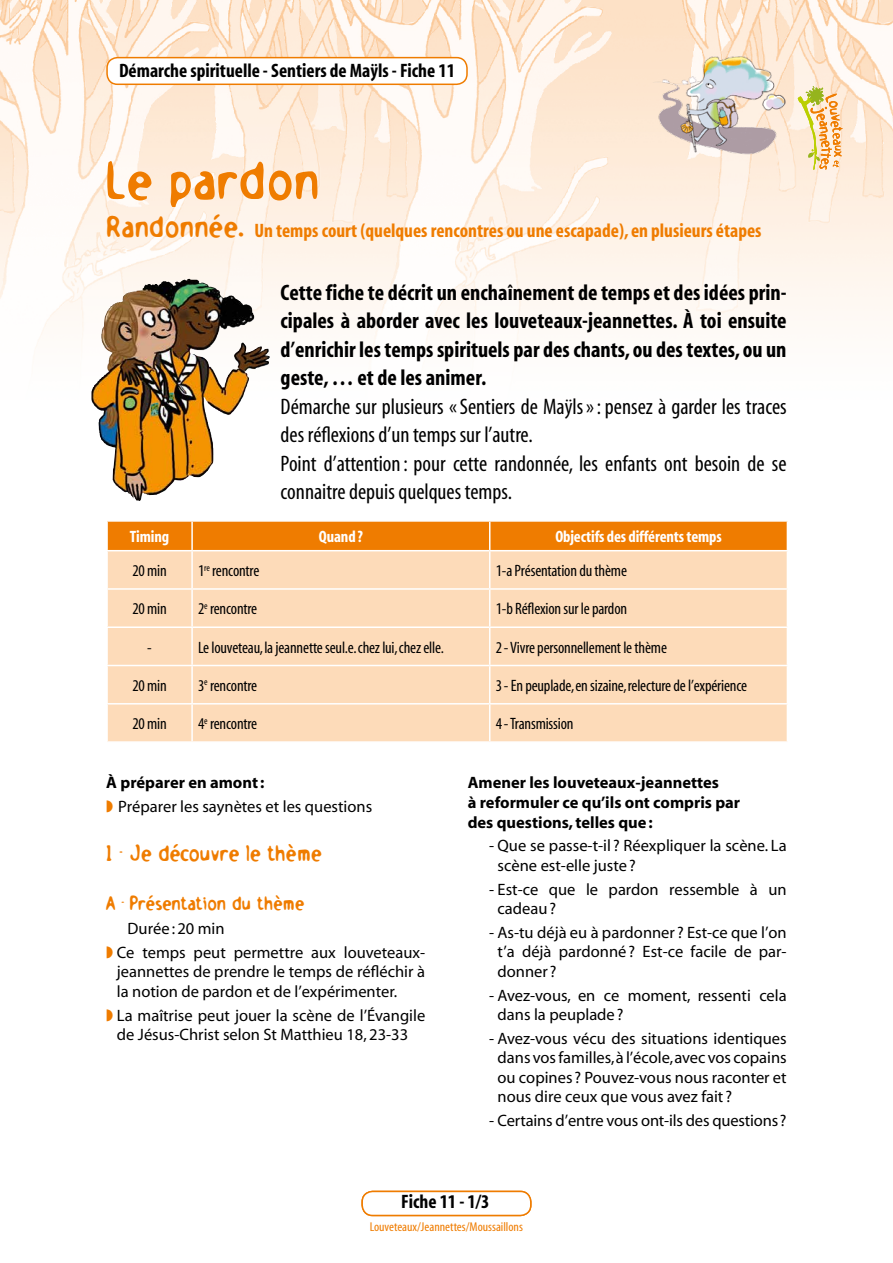
<style>
.page{position:relative;width:893px;height:1263px;background:#fff}
.page>*{position:absolute;margin:0;border:0;box-sizing:border-box;transform-origin:0 0}
.t1{font:700 54px "Holstein";letter-spacing:.02em;color:#ef7c00}
.t2{font:700 condensed 22.5px/28.5px "Myriad";color:#000;text-align:justify}
.t3{font:condensed 22.5px/28.5px "Myriad";color:#000}
.t4{font:700 22.5px "Holstein";letter-spacing:.01em;color:#ef7c00}
.t5{font:700 condensed 19.5px "Myriad";color:#ef7c00}
.t6{font:700 condensed 19.5px "Myriad";color:#000}
.t7{font:700 19.5px "Holstein";letter-spacing:.01em;color:#ef7c00}
.t8{font:16.5px/19.5px "Myriad";color:#000}
.t9{font:condensed 16.5px "Myriad";letter-spacing:-.01em;color:#000}
.t10{font:700 16.5px/19.5px "Myriad";color:#000}
.t11{font:700 condensed 16.5px "Myriad";letter-spacing:-.01em;color:#fff}
.t12{font:condensed 12.9px "Myriad";color:#ef7c00;scale:1.05 1}
.s1{font-family:"Holstein";font-stretch:normal;font-size:30px}
.s2{font-weight:700}
.s3{color:#ef7c00}
</style>
<div class="page">
<img style="left:0;top:0;width:893px;height:400px">
<svg style="left:798px;top:86px;width:44px;height:84px;background:#f0d49d"></svg>
<img style="left:652px;top:51px;width:135px;height:104px">
<div style="left:107px;top:58px;width:360px;height:26px;background:#fff;border-radius:11px"></div>
<div style="left:106px;top:57px;width:362px;height:28px;border:2px solid #ef7c00;border-radius:11px"></div>
<div style="left:361px;top:1191px;width:170px;height:25px;border:2px solid #ef7c00;border-radius:10px"></div>
<div style="left:108px;top:551px;width:679px;height:190px;background:#fddbb9"></div>
<svg style="left:107px;top:521px;width:681px;height:29px;background:#ef8008"></svg>
<hr style="left:191px;top:551px;width:2px;height:37px;background:#fff">
<hr style="left:489px;top:551px;width:1px;height:37px;background:#fff">
<hr style="left:106px;top:588px;width:86px;height:2px;background:#fff">
<hr style="left:192px;top:588px;width:298px;height:2px;background:#fff">
<hr style="left:191px;top:590px;width:2px;height:36px;background:#fff">
<hr style="left:490px;top:588px;width:298px;height:2px;background:#fff">
<hr style="left:489px;top:590px;width:1px;height:36px;background:#fff">
<hr style="left:106px;top:626px;width:86px;height:2px;background:#fff">
<hr style="left:192px;top:626px;width:298px;height:2px;background:#fff">
<hr style="left:191px;top:628px;width:2px;height:37px;background:#fff">
<hr style="left:490px;top:626px;width:298px;height:2px;background:#fff">
<hr style="left:489px;top:628px;width:1px;height:37px;background:#fff">
<hr style="left:106px;top:665px;width:86px;height:1px;background:#fff">
<hr style="left:192px;top:665px;width:298px;height:1px;background:#fff">
<hr style="left:191px;top:666px;width:2px;height:37px;background:#fff">
<hr style="left:490px;top:665px;width:298px;height:1px;background:#fff">
<hr style="left:489px;top:666px;width:1px;height:37px;background:#fff">
<hr style="left:106px;top:703px;width:86px;height:1px;background:#fff">
<hr style="left:192px;top:703px;width:298px;height:1px;background:#fff">
<hr style="left:191px;top:704px;width:2px;height:37px;background:#fff">
<hr style="left:490px;top:703px;width:298px;height:1px;background:#fff">
<hr style="left:489px;top:704px;width:1px;height:37px;background:#fff">
<img style="left:91px;top:279px;width:96px;height:204px">
<p class="t6" style="left:119px;top:61px;width:338px">Démarche spirituelle - Sentiers de Maÿls - Fiche 11</p>
<h1 class="t1" style="left:106px;top:146px;width:214px">Le pardon</h1>
<p class="t5" style="left:106px;top:220px;width:657px"><span class="s1">Randonnée.</span> Un temps court (quelques rencontres ou une escapade), en plusieurs étapes</p>
<h2 class="t2" style="left:281px;top:279px;width:508px">Cette fiche te décrit un enchaînement de temps et des idées prin&shy;cipales à aborder avec les louveteaux-jeannettes. À toi ensuite d’enrichir les temps spirituels par des chants, ou des textes, ou un geste, … et de les animer.</h2>
<h2 class="t3" style="left:281px;top:393px;width:508px">Démarche sur plusieurs «Sentiers de Maÿls»: pensez à garder les traces des réflexions d’un temps sur l’autre.<br>Point d’attention : pour cette randonnée, les enfants ont besoin de se connaitre depuis quelques temps.</h2>
<p class="t11" style="left:130px;top:528px;width:41px">Timing</p>
<p class="t11" style="left:319px;top:528px;width:46px">Quand?</p>
<p class="t11" style="left:555px;top:528px;width:168px">Objectifs des différents temps</p>
<p class="t9" style="left:132px;top:562px;width:36px">20 min</p>
<p class="t9" style="left:198px;top:562px;width:63px">1<sup>re</sup> rencontre</p>
<p class="t9" style="left:496px;top:562px;width:133px">1-a Présentation du thème</p>
<p class="t9" style="left:132px;top:601px;width:36px">20 min</p>
<p class="t9" style="left:198px;top:601px;width:61px">2<sup>e</sup> rencontre</p>
<p class="t9" style="left:496px;top:601px;width:133px">1-b Réflexion sur le pardon</p>
<p class="t9" style="left:147px;top:639px;width:6px">-</p>
<p class="t9" style="left:198px;top:639px;width:247px">Le louveteau, la jeannette seul.e. chez lui, chez elle.</p>
<p class="t9" style="left:496px;top:639px;width:173px">2- Vivre personnellement le thème</p>
<p class="t9" style="left:132px;top:677px;width:36px">20 min</p>
<p class="t9" style="left:198px;top:677px;width:61px">3<sup>e</sup> rencontre</p>
<p class="t9" style="left:496px;top:677px;width:253px">3- En peuplade, en sizaine, relecture de l’expérience</p>
<p class="t9" style="left:132px;top:715px;width:36px">20 min</p>
<p class="t9" style="left:198px;top:715px;width:61px">4<sup>e</sup> rencontre</p>
<p class="t9" style="left:496px;top:715px;width:79px">4- Transmission</p>
<p class="t8" style="left:106px;top:772px;width:267px;line-height:23.7px"><span class="s2">À préparer en amont:<br></span><span class="s3">◗</span> Préparer les saynètes et les questions</p>
<h2 class="t4" style="left:106px;top:839px;width:216px">1 - Je découvre le thème</h2>
<p class="t7" style="left:106px;top:891px;width:199px">A - Présentation du thème</p>
<p class="t8" style="left:106px;top:917px;width:320px;line-height:23.7px;text-indent:21px">Durée: 20 min<br><span class="s3">◗</span> Ce temps peut permettre aux louveteaux-</p>
<p class="t8" style="left:117px;top:963px;width:310px">jeannettes de prendre le temps de réfléchir à la notion de pardon et de l’expérimenter.</p>
<p class="t8" style="left:106px;top:1006px;width:320px;text-align:center"><span class="s3">◗</span> La maîtrise peut jouer la scène de l’Évangile de Jésus-Christ selon St Matthieu 18, 23-33</p>
<p class="t10" style="left:468px;top:774px;width:274px">Amener les louveteaux-jeannettes<br>à reformuler ce qu’ils ont compris par des questions, telles que:</p>
<p class="t8" style="left:498px;top:837px;width:291px;text-indent:-9px">- Que se passe-t-il ? Réexpliquer la scène. La scène est-elle juste?</p>
<p class="t8" style="left:498px;top:880px;width:291px;text-indent:-9px">- Est-ce que le pardon ressemble à un cadeau?</p>
<p class="t8" style="left:498px;top:923px;width:291px;text-align:justify;text-indent:-9px">- As-tu déjà eu à pardonner ? Est-ce que l’on t’a déjà pardonné? Est-ce facile de par&shy;donner ?</p>
<p class="t8" style="left:498px;top:986px;width:291px;text-indent:-9px">- Avez-vous, en ce moment, ressenti cela dans la peuplade?</p>
<p class="t8" style="left:498px;top:1029px;width:291px;text-align:justify;text-indent:-9px">- Avez-vous vécu des situations identiques dans vos familles, à l’école, avec vos copains ou copines ? Pouvez-vous nous raconter et nous dire ceux que vous avez fait ?</p>
<p class="t8" style="left:489px;top:1111px;width:299px">- Certains d’entre vous ont-ils des questions ?</p>
<p class="t6" style="left:401px;top:1192px;width:90px">Fiche 11 - 1/3</p>
<p class="t6" style="left:405px;top:1192px;width:81px">Fiche 11 - 1/</p>
<p class="t12" style="left:370px;top:1220px;width:147px">Louveteaux/Jeannettes/Moussaillons</p>
</div>
